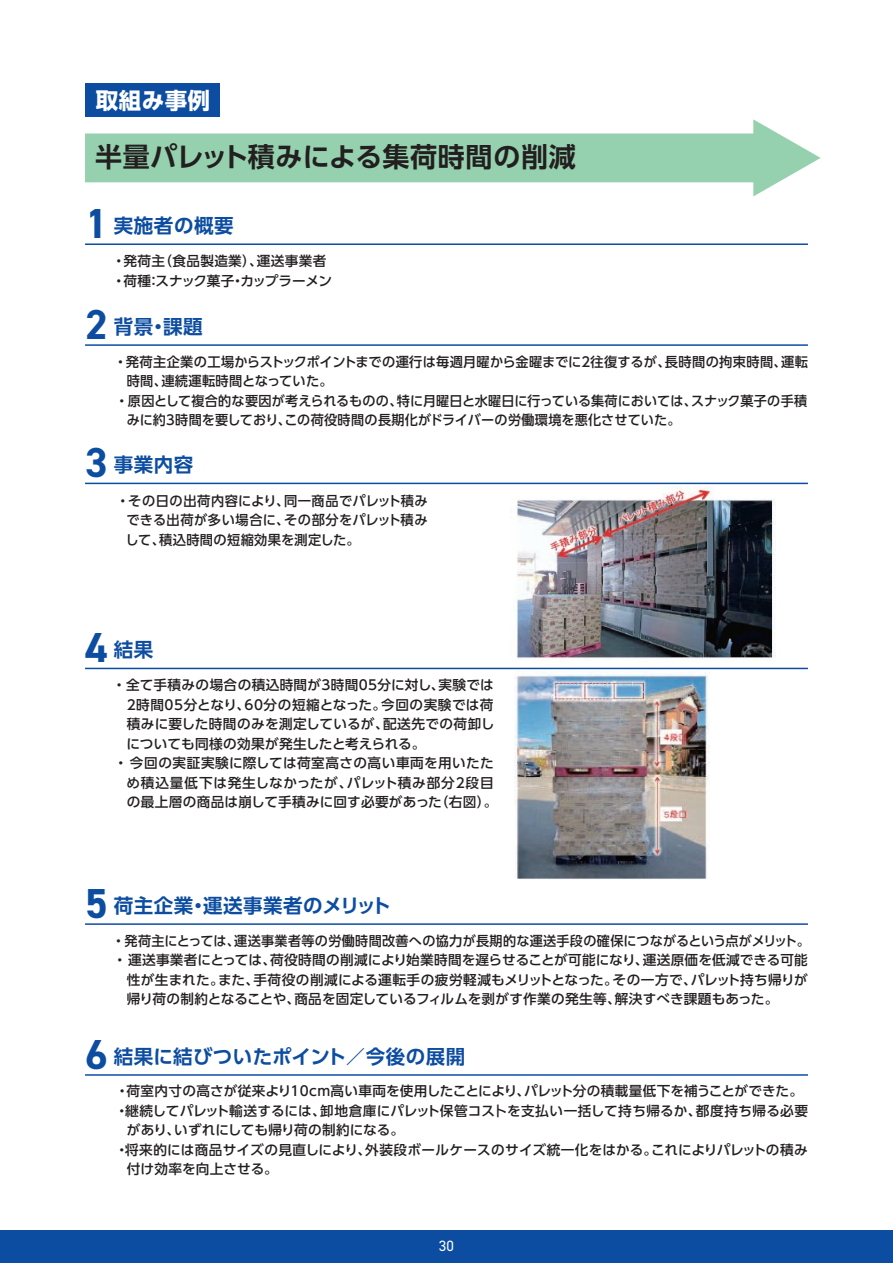
<style>
.page{position:relative;width:893px;height:1263px;background:#fff}
.page>*{position:absolute;margin:0;border:0;box-sizing:border-box;transform-origin:0 0}
.t1{font:700 42px "DIN2014";color:#0d4da1}
.t2{font:700 27px "UD Shin Go Pro De";letter-spacing:.02em;color:#231f20}
.t3{font:700 22.5px "UD Shin Go Pro";letter-spacing:.025em;color:#fff}
.t4{font:700 19.5px "UD Shin Go Pro De";letter-spacing:.025em;color:#0d4da1}
.t5{font:15px "DIN2014";color:#fff}
.t6{font:500 13.5px/19.5px "UD Shin Go Pro";letter-spacing:.02em;color:#231f20}
.t7{font:500 13.5px "UD Shin Go Pro";letter-spacing:.04em;color:#231f20}
.t8{font:500 13.5px "UD Shin Go Pro";letter-spacing:.055em;color:#231f20}
.t9{font:500 13.5px "UD Shin Go Pro";color:#231f20}
.s1{font-family:"DIN2014";font-size:42px}
</style>
<div class="page">
<img style="left:516px;top:486px;width:260px;height:173px">
<div style="left:0;top:1230px;width:893px;height:33px;background:#0d4da1"></div>
<svg style="left:85px;top:119px;width:736px;height:77px;fill:#95d1ae"></svg>
<div style="left:85px;top:84px;width:135px;height:33px;background:#0d4da1"></div>
<hr style="left:85px;top:243px;width:723px;height:2px;background:#0d4da1">
<hr style="left:85px;top:344px;width:723px;height:2px;background:#0d4da1">
<hr style="left:85px;top:483px;width:723px;height:1px;background:#0d4da1">
<hr style="left:85px;top:668px;width:723px;height:1px;background:#0d4da1">
<hr style="left:85px;top:923px;width:723px;height:2px;background:#0d4da1">
<hr style="left:85px;top:1074px;width:723px;height:2px;background:#0d4da1">
<img style="left:515px;top:671px;width:195px;height:208px">
<h3 class="t3" style="left:96px;top:82px;width:116px">取組み事例</h3>
<h2 class="t2" style="left:95px;top:135px;width:482px">半量パレット積みによる集荷時間の削減</h2>
<h1 class="t1" style="left:85px;top:196px;width:24px">1</h1>
<h3 class="t4" style="left:114px;top:210px;width:121px">実施者の概要</h3>
<p class="t6" style="left:112px;top:251px;width:221px">・発荷主（食品製造業）、運送事業者・荷種：スナック菓子・カップラーメン</p>
<h1 class="t1" style="left:85px;top:296px;width:24px">2</h1>
<h3 class="t4" style="left:114px;top:310px;width:90px">背景・課題</h3>
<p class="t6" style="left:114px;top:352px;width:696px">・発荷主企業の工場からストックポイントまでの運行は毎週月曜から金曜までに2往復するが、長時間の拘束時間、運転</p>
<p class="t6" style="left:127px;top:371px;width:207px">時間、連続運転時間となっていた。</p>
<p class="t6" style="left:115px;top:391px;width:694px">・原因として複合的な要因が考えられるものの、特に月曜日と水曜日に行っている集荷においては、スナック菓子の手積</p>
<p class="t6" style="left:127px;top:410px;width:555px">みに約3時間を要しており、この荷役時間の長期化がドライバーの労働環境を悪化させていた。</p>
<h3 class="t4" style="left:85px;top:449px;width:110px"><span class="s1">3</span> 事業内容</h3>
<p class="t6" style="left:126px;top:490px;width:304px;text-align:justify;text-indent:-10px">・その日の出荷内容により、同一商品でパレット積みできる出荷が多い場合に、その部分をパレット積みして、積込時間の短縮効果を測定した。</p>
<h1 class="t1" style="left:85px;top:620px;width:24px">4</h1>
<h3 class="t4" style="left:114px;top:634px;width:41px">結果</h3>
<p class="t6" style="left:112px;top:675px;width:383px">・ 全て手積みの場合の積込時間が3時間05分に対し、実験では</p>
<p class="t7" style="left:127px;top:694px;width:368px">2時間05分となり、60分の短縮となった。今回の実験では荷</p>
<p class="t6" style="left:127px;top:714px;width:369px">積みに要した時間のみを測定しているが、配送先での荷卸し</p>
<p class="t6" style="left:126px;top:733px;width:301px">についても同様の効果が発生したと考えられる。</p>
<p class="t7" style="left:114px;top:752px;width:381px">・ 今回の実証実験に際しては荷室高さの高い車両を用いたた</p>
<p class="t8" style="left:127px;top:772px;width:369px">め積込量低下は発生しなかったが、パレット積み部分2段目</p>
<p class="t6" style="left:127px;top:792px;width:372px">の最上層の商品は崩して手積みに回す必要があった（右図）。</p>
<h3 class="t4" style="left:85px;top:889px;width:307px"><span class="s1">5</span> 荷主企業・運送事業者のメリット</h3>
<p class="t6" style="left:112px;top:931px;width:700px">・ 発荷主にとっては、運送事業者等の労働時間改善への協力が長期的な運送手段の確保につながるという点がメリット。</p>
<p class="t6" style="left:113px;top:950px;width:696px">・ 運送事業者にとっては、荷役時間の削減により始業時間を遅らせることが可能になり、運送原価を低減できる可能</p>
<p class="t6" style="left:127px;top:970px;width:683px">性が生まれた。また、手荷役の削減による運転手の疲労軽減もメリットとなった。その一方で、パレット持ち帰りが</p>
<p class="t6" style="left:127px;top:989px;width:653px">帰り荷の制約となることや、商品を固定しているフィルムを剥がす作業の発生等、解決すべき課題もあった。</p>
<h1 class="t1" style="left:85px;top:1026px;width:24px">6</h1>
<h3 class="t4" style="left:114px;top:1040px;width:353px">結果に結びついたポイント／今後の展開</h3>
<p class="t6" style="left:115px;top:1081px;width:689px">・荷室内寸の高さが従来より10cm高い車両を使用したことにより、パレット分の積載量低下を補うことができた。</p>
<p class="t6" style="left:115px;top:1101px;width:694px">・継続してパレット輸送するには、卸地倉庫にパレット保管コス卜を支払い一括して持ち帰るか、都度持ち帰る必要</p>
<p class="t9" style="left:127px;top:1119px;width:279px">があり、いずれにしても帰り荷の制約になる。</p>
<p class="t6" style="left:115px;top:1140px;width:694px">・将来的には商品サイズの見直しにより、外装段ボールケースのサイズ統一化をはかる。これによりパレットの積み</p>
<p class="t6" style="left:127px;top:1159px;width:153px">付け効率を向上させる。</p>
<p class="t5" style="left:439px;top:1237px;width:16px">30</p>
</div>
